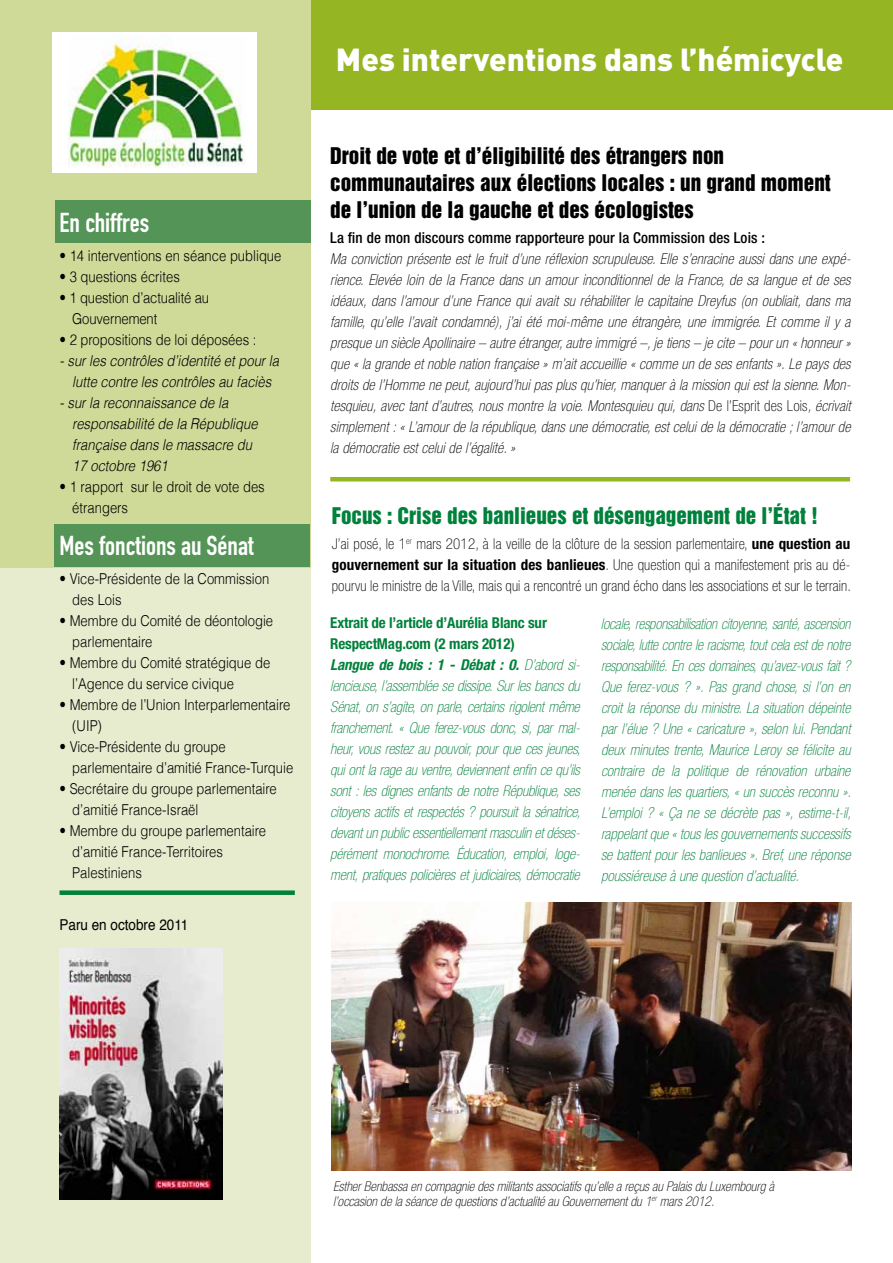
<style>
.page{position:relative;width:893px;height:1263px;background:#fff}
.page>*{position:absolute;margin:0;border:0;box-sizing:border-box;transform-origin:0 0}
.t1{font:900 31.5px "DIN";color:#fff}
.t2{font:27px "DIN Engschrift";color:#fff}
.t3{font:21px/27px "Helvetica Inserat";color:#000}
.t4{font:21px "Helvetica Inserat";color:#00813b}
.t5{font:italic 100 condensed 15px/21px "Helvetica Neue";letter-spacing:-.01em;color:#00813b}
.t6{font:italic 100 condensed 15px/21px "Helvetica Neue";letter-spacing:.01em;color:#000;text-align:justify}
.t7{font:300 15px/21px "Helvetica";color:#000;scale:.87 1}
.t8{font:100 condensed 15px/21px "Helvetica Neue";letter-spacing:.01em;color:#000;text-align:justify}
.t9{font:italic 300 15px/21px "Helvetica";color:#000;text-align:center;scale:.87 1}
.t10{font:500 condensed 15px "Helvetica Neue";letter-spacing:.01em;color:#000}
.t11{font:15px "Helvetica";color:#000;scale:.9 1}
.t12{font:italic 100 condensed 13.5px/15px "Helvetica Neue";color:#000}
.s1{font-style:normal}
.s2{font-weight:700}
.s3{font-weight:700;font-style:normal}
</style>
<div class="page">
<div style="left:0;top:0;width:310px;height:1263px;background:#e7ecce"></div>
<div style="left:0;top:0;width:893px;height:109px;background:#96b522"></div>
<div style="left:0;top:0;width:310px;height:567px;background:#cfd998"></div>
<div style="left:55px;top:200px;width:255px;height:42px;background:#549456"></div>
<div style="left:54px;top:524px;width:256px;height:43px;background:#549456"></div>
<img style="left:60px;top:948px;width:162px;height:251px">
<img style="left:332px;top:903px;width:520px;height:268px">
<div style="left:52px;top:33px;width:205px;height:140px;background:#fff"></div>
<img style="left:69px;top:35px;width:175px;height:132px">
<div style="left:60px;top:890px;width:235px;height:5px;background:#00813b"></div>
<hr style="left:330px;top:477px;width:520px;height:4px;background:#96b522">
<h2 class="t2" style="left:60px;top:206px;width:91px">En chiffres</h2>
<p class="t7" style="left:60px;top:245px;width:257px">• 14 interventions en séance publique</p>
<p class="t7" style="left:60px;top:266px;width:140px">• 3 questions écrites</p>
<p class="t7" style="left:72px;top:287px;width:159px;text-indent:-13px">• 1 question d’actualité au<br>Gouvernement</p>
<p class="t7" style="left:60px;top:329px;width:228px">• 2 propositions de loi déposées :</p>
<p class="t9" style="left:60px;top:350px;width:254px">- sur les contrôles d’identité et pour la lutte contre les contrôles au faciès</p>
<p class="t9" style="left:72px;top:392px;width:215px;text-align:left;text-indent:-13px">- sur la reconnaissance de la responsabilité de la République française dans le massacre du<br>17 octobre 1961</p>
<p class="t7" style="left:72px;top:476px;width:223px;text-indent:-13px">• 1 rapport sur le droit de vote des étrangers</p>
<h2 class="t2" style="left:60px;top:529px;width:196px">Mes fonctions au Sénat</h2>
<p class="t7" style="left:72px;top:568px;width:228px;text-indent:-13px">• Vice-Présidente de la Commission des Lois</p>
<p class="t7" style="left:72px;top:610px;width:232px;text-indent:-13px">• Membre du Comité de déontologie parlementaire</p>
<p class="t7" style="left:72px;top:652px;width:229px;text-indent:-13px">• Membre du Comité stratégique de l’Agence du service civique</p>
<p class="t7" style="left:72px;top:694px;width:252px;text-indent:-13px">• Membre de l’Union Interparlementaire (UIP)</p>
<p class="t7" style="left:72px;top:736px;width:255px;text-indent:-13px">• Vice-Présidente du groupe parlementaire d’amitié France-Turquie</p>
<p class="t7" style="left:72px;top:778px;width:237px;text-indent:-13px">• Secrétaire du groupe parlementaire d’amitié France-Israël</p>
<p class="t7" style="left:72px;top:820px;width:224px;text-indent:-13px">• Membre du groupe parlementaire d’amitié France-Territoires<br>Palestiniens</p>
<p class="t11" style="left:60px;top:913px;width:145px">Paru en octobre 2011</p>
<h1 class="t1" style="left:336px;top:38px;width:509px">Mes interventions dans l’hémicycle</h1>
<h3 class="t3" style="left:330px;top:143px;width:502px">Droit de vote et d’éligibilité des étrangers non communautaires aux élections locales : un grand moment de l’union de la gauche et des écologistes</h3>
<p class="t10" style="left:330px;top:229px;width:436px">La fin de mon discours comme rapporteure pour la Commission des Lois :</p>
<p class="t6" style="left:330px;top:249px;width:522px">Ma conviction présente est le fruit d’une réflexion scrupuleuse. Elle s’enracine aussi dans une expé&shy;rience. Elevée loin de la France dans un amour inconditionnel de la France, de sa langue et de ses idéaux, dans l’amour d’une France qui avait su réhabiliter le capitaine Dreyfus (on oubliait, dans ma famille, qu’elle l’avait condamné), j’ai été moi-même une étrangère, une immigrée. Et comme il y a presque un siècle Apollinaire – autre étranger, autre immigré –, je tiens – je cite – pour un « honneur » que « la grande et noble nation française » m’ait accueillie « comme un de ses enfants ». Le pays des droits de l’Homme ne peut, aujourd’hui pas plus qu’hier, manquer à la mission qui est la sienne. Mon&shy;tesquieu, avec tant d’autres, nous montre la voie. Montesquieu qui, dans <span class="s1">De l’Esprit des Lois</span>, écrivait simplement : « L’amour de la république, dans une démocratie, est celui de la démocratie ; l’amour de la démocratie est celui de l’égalité. »</p>
<h3 class="t4" style="left:332px;top:503px;width:488px">Focus : Crise des banlieues et désengagement de l’État !</h3>
<p class="t8" style="left:332px;top:534px;width:521px">J’ai posé, le 1<sup>er</sup> mars 2012, à la veille de la clôture de la session parlementaire, <span class="s2">une question au gouvernement sur la situation des banlieues</span>. Une question qui a manifestement pris au dé&shy;pourvu le ministre de la Ville, mais qui a rencontré un grand écho dans les associations et sur le terrain.</p>
<p class="t5" style="left:330px;top:612px;width:252px"><span class="s3">Extrait de l’article d’Aurélia Blanc sur RespectMag.com (2 mars 2012)<br></span><span class="s2">Langue de bois : 1 - Débat : 0.</span> D’abord si&shy;lencieuse, l’assemblée se dissipe. Sur les bancs du Sénat, on s’agite, on parle, certains rigolent même franchement. « Que ferez-vous donc, si, par mal&shy;heur, vous restez au pouvoir, pour que ces jeunes, qui ont la rage au ventre, deviennent enfin ce qu’ils sont : les dignes enfants de notre République, ses citoyens actifs et respectés ? poursuit la sénatrice, devant un public essentiellement masculin et déses&shy;pérément monochrome. Éducation, emploi, loge&shy;ment, pratiques policières et judiciaires, démocratie</p>
<p class="t5" style="left:601px;top:613px;width:252px;text-align:justify">locale, responsabilisation citoyenne, santé, ascension sociale, lutte contre le racisme, tout cela est de notre responsabilité. En ces domaines, qu’avez-vous fait ?<br>Que ferez-vous ? ». Pas grand chose, si l’on en croit la réponse du ministre. La situation dépeinte par l’élue ? Une « caricature », selon lui. Pendant deux minutes trente, Maurice Leroy se félicite au contraire de la politique de rénovation urbaine menée dans les quartiers, « un succès reconnu ».<br>L’emploi ? « Ça ne se décrète pas », estime-t-il, rappelant que « tous les gouvernements successifs se battent pour les banlieues ». Bref, une réponse poussiéreuse à une question d’actualité.</p>
<p class="t12" style="left:333px;top:1178px;width:442px">Esther Benbassa en compagnie des militants associatifs qu’elle a reçus au Palais du Luxembourg à l’occasion de la séance de questions d’actualité au Gouvernement du 1<sup>er</sup> mars 2012.</p>
</div>
